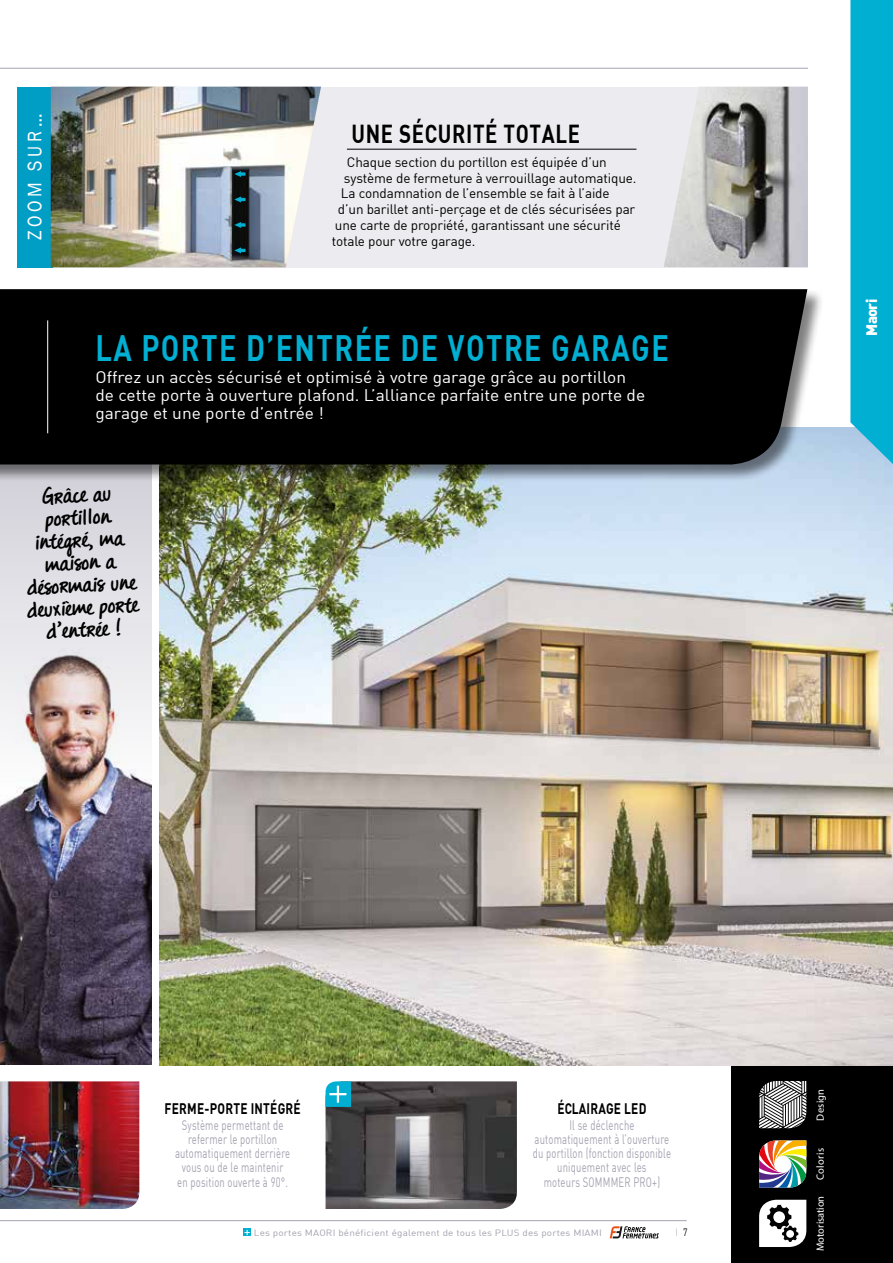
<style>
.page{position:relative;width:893px;height:1263px;background:#fff}
.page>*{position:absolute;margin:0;border:0;box-sizing:border-box;transform-origin:0 0}
.t1{font:36px "DIN Bold";letter-spacing:.05em;color:#00afd2;scale:.8 1}
.t2{font:25.5px "DIN Bold";letter-spacing:.03em;color:#000;scale:.8 1}
.t3{font:700 24px/22.5px "DJB Messy Amanda Goes";color:#000;text-align:center;scale:1.05 1}
.t4{font:20.1px "Franklin Gothic";letter-spacing:.2em;color:#fff;scale:.9 1}
.t5{font:16.5px/18px "DIN";color:#fff;scale:1.05 1}
.t6{font:700 15px "DIN";letter-spacing:.02em;color:#000;scale:.79 1}
.t7{font:15px "DIN Black Alternate";letter-spacing:-.05em;color:#fff}
.t8{font:13.5px "DIN";letter-spacing:-.01em;color:#000}
.t9{font:13.5px/14.2px "DIN";letter-spacing:.02em;color:#a4a2b0;text-align:center;scale:.7 1}
.t10{font:10.5px "Myriad Pro";letter-spacing:.01em;color:#fff}
.t11{font:10.5px "Myriad Pro";letter-spacing:.03em;color:#fff}
.t12{font:10.5px "DIN";color:#a4a2b0;scale:.8 1}
.t13{font:9px "DIN";letter-spacing:.02em;color:#a4a2b0;scale:1.1 1}
.s1{color:#000}
</style>
<div class="page">
<div style="left:731px;top:1065px;width:162px;height:198px;background:#000"></div>
<hr style="left:0;top:1220px;width:687px;height:1px;background:#a4a2b0">
<svg style="left:610px;top:1226px;width:49px;height:12px"></svg>
<hr style="left:0;top:68px;width:808px;height:1px;background:#a4a2b0">
<div style="left:17px;top:87px;width:791px;height:180px;background:#ecebef"></div>
<img style="left:0;top:788px;width:151px;height:277px">
<img style="left:160px;top:427px;width:733px;height:638px">
<svg style="left:0;top:483px;width:152px;height:305px;background:#d7d1d3"></svg>
<div style="left:0;top:288px;width:824px;height:195px;background:#000;opacity:.5"></div>
<div style="left:0;top:289px;width:807px;height:175px;background:#000"></div>
<div style="left:17px;top:87px;width:35px;height:181px;background:#009dc5"></div>
<svg style="left:759px;top:1140px;width:47px;height:48px;background:#aa9c87"></svg>
<svg style="left:759px;top:1200px;width:47px;height:47px"></svg>
<svg style="left:759px;top:1081px;width:47px;height:47px;background:#939393"></svg>
<hr style="left:47px;top:320px;width:1px;height:113px;background:#fff">
<img style="left:664px;top:87px;width:144px;height:180px">
<hr style="left:347px;top:149px;width:289px;height:1px;background:#000">
<img style="left:0;top:1081px;width:139px;height:128px">
<img style="left:51px;top:87px;width:270px;height:180px">
<svg style="left:234px;top:171px;width:11px;height:6px"></svg>
<svg style="left:234px;top:196px;width:11px;height:6px"></svg>
<svg style="left:234px;top:222px;width:11px;height:6px"></svg>
<svg style="left:234px;top:247px;width:11px;height:6px"></svg>
<svg style="left:243px;top:1228px;width:8px;height:8px"></svg>
<svg style="left:244px;top:1230px;width:6px;height:5px"></svg>
<svg style="left:326px;top:1081px;width:191px;height:128px;background:#525356"></svg>
<div style="left:850px;top:0;width:43px;height:464px;background:#00afd2"></div>
<h3 class="t4" style="left:22px;top:240px;width:142px;rotate:-90deg">ZOOM SUR…</h3>
<h2 class="t2" style="left:351px;top:117px;width:287px">UNE SÉCURITÉ TOTALE</h2>
<p class="t8" style="left:347px;top:153px;width:261px">Chaque section du portillon est équipée d’un</p>
<p class="t8" style="left:344px;top:169px;width:294px">système de fermeture à verrouillage automatique.</p>
<p class="t8" style="left:341px;top:185px;width:270px">La condamnation de l’ensemble se fait à l’aide</p>
<p class="t8" style="left:338px;top:201px;width:299px">d’un barillet anti-perçage et de clés sécurisées par</p>
<p class="t8" style="left:335px;top:216px;width:287px">une carte de propriété, garantissant une sécurité</p>
<p class="t8" style="left:332px;top:232px;width:145px">totale pour votre garage.</p>
<h1 class="t1" style="left:95px;top:324px;width:718px">LA PORTE D’ENTRÉE DE VOTRE GARAGE</h1>
<p class="t5" style="left:95px;top:367px;width:525px">Offrez un accès sécurisé et optimisé à votre garage grâce au portillon de cette porte à ouverture plafond. L’alliance parfaite entre une porte de garage et une porte d’entrée !</p>
<h3 class="t3" style="left:21px;top:488px;width:108px;rotate:-3deg">Grâce au portillon intégré, ma maison a désormais une deuxième porte d’entrée !</h3>
<p class="t7" style="left:862px;top:336px;width:38px;rotate:-90deg">Maori</p>
<p class="t6" style="left:165px;top:1099px;width:174px">FERME-PORTE INTÉGRÉ</p>
<p class="t9" style="left:175px;top:1117px;width:166px">Système permettant de refermer le portillon automatiquement derrière vous ou de le maintenir en position ouverte à 90°.</p>
<p class="t6" style="left:557px;top:1099px;width:114px">ÉCLAIRAGE LED</p>
<p class="t9" style="left:533px;top:1117px;width:199px">Il se déclenche automatiquement à l’ouverture du portillon (fonction disponible uniquement avec les<br>moteurs SOMMMER PRO+)</p>
<p class="t13" style="left:254px;top:1227px;width:318px">Les portes MAORI bénéficient également de tous les PLUS des portes MIAMI</p>
<p class="t12" style="left:676px;top:1226px;width:16px">I <span class="s1">7</span></p>
<p class="t10" style="left:814px;top:1121px;width:34px;rotate:-90deg">Design</p>
<p class="t11" style="left:814px;top:1180px;width:33px;rotate:-90deg">Coloris</p>
<p class="t10" style="left:814px;top:1251px;width:57px;rotate:-90deg">Motorisation</p>
</div>
